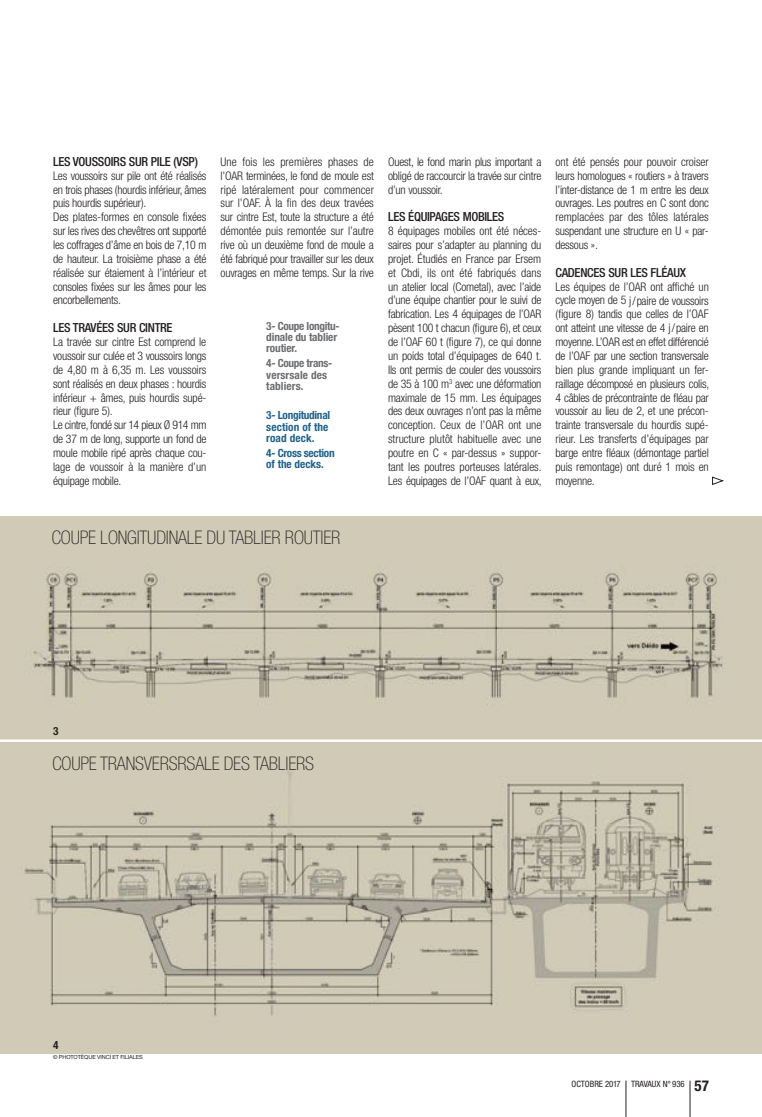
<style>
.page{position:relative;width:762px;height:1117px;background:#fff}
.page>*{position:absolute;margin:0;border:0;box-sizing:border-box;transform-origin:0 0}
.t1{font:100 condensed 18.75px "Helvetica Neue";letter-spacing:-.01em;color:#231f20}
.t2{font:500 condensed 12.5px "Helvetica Neue";letter-spacing:-.025em;color:#231f20}
.t3{font:300 condensed 11.88px/13.9px "Helvetica Neue";letter-spacing:-.02em;color:#231f20;text-align:justify}
.t4{font:700 condensed 11.25px/11.2px "Helvetica Neue";letter-spacing:-.01em;color:#6c6d70}
.t5{font:700 condensed 11.25px/11.2px "Helvetica Neue";color:#1e628a}
.t6{font:700 condensed 11.25px/11.2px "Helvetica Neue";letter-spacing:.01em;color:#6c6d70}
.t7{font:700 condensed 11.25px/11.2px "Helvetica Neue";letter-spacing:-.025em;color:#1e628a}
.t8{font:700 condensed 11.25px "Helvetica Neue";color:#231f20}
.t9{font:condensed 8.75px "Helvetica Neue";color:#231f20}
.t10{font:5.62px "Helvetica Neue";letter-spacing:-.02em;color:#231f20}
.s1{font-weight:700;font-size:15px}
</style>
<div class="page">
<hr style="left:626px;top:1080px;width:1px;height:36px;background:#231f20">
<hr style="left:690px;top:1080px;width:1px;height:36px;background:#231f20">
<img style="left:0;top:516px;width:762px;height:536px">
<svg style="left:712px;top:476px;width:11px;height:9px"></svg>
<hr style="left:0;top:739px;width:762px;height:2px;background:#fff">
<p class="t2" style="left:53px;top:154px;width:146px">LES VOUSSOIRS SUR PILE (VSP)</p>
<p class="t3" style="left:53px;top:168px;width:155px;text-align:left">Les voussoirs sur pile ont été réalisés en trois phases (hourdis inférieur, âmes puis hourdis supérieur).<br>Des plates-formes en console fixées sur les rives des chevêtres ont supporté les coffrages d’âme en bois de 7,10 m de hauteur. La troisième phase a été réalisée sur étaiement à l’intérieur et consoles fixées sur les âmes pour les encorbellements.</p>
<p class="t2" style="left:53px;top:320px;width:99px">LES TRAVéES SUR CINTRE</p>
<p class="t3" style="left:53px;top:335px;width:155px;text-align:left">La travée sur cintre Est comprend le voussoir sur culée et 3 voussoirs longs de 4,80 m à 6,35 m. Les voussoirs sont réalisés en deux phases : hourdis inférieur + âmes, puis hourdis supé&shy;rieur (figure 5).<br>Le cintre, fondé sur 14 pieux Ø 914 mm de 37 m de long, supporte un fond de moule mobile ripé après chaque cou&shy;lage de voussoir à la manière d’un équipage mobile.</p>
<p class="t3" style="left:221px;top:155px;width:155px">Une fois les premières phases de l’OAR terminées, le fond de moule est ripé latéralement pour commencer sur l’OAF. À la fin des deux travées sur cintre Est, toute la structure a été démontée puis remontée sur l’autre rive où un deuxième fond de moule a été fabriqué pour travailler sur les deux ouvrages en même temps. Sur la rive</p>
<p class="t4" style="left:266px;top:320px;width:75px">3- Coupe longitu&shy;dinale du tablier routier.</p>
<p class="t6" style="left:266px;top:357px;width:68px">4- Coupe trans&shy;versrsale des tabliers.</p>
<p class="t5" style="left:266px;top:409px;width:65px">3- Longitudinal section of the road deck.</p>
<p class="t7" style="left:266px;top:447px;width:70px">4- Cross section of the decks.</p>
<p class="t3" style="left:388px;top:155px;width:155px">Ouest, le fond marin plus important a obligé de raccourcir la travée sur cintre d’un voussoir.</p>
<p class="t2" style="left:388px;top:209px;width:118px">LES ÉQUI PAGES MO BILES</p>
<p class="t3" style="left:388px;top:224px;width:155px">8 équipages mobiles ont été néces&shy;saires pour s’adapter au planning du projet. Étudiés en France par Ersem et Cbdi, ils ont été fabriqués dans un atelier local (Cometal), avec l’aide d’une équipe chantier pour le suivi de fabrication. Les 4 équipages de l’OAR pèsent 100 t chacun (figure 6), et ceux de l’OAF 60 t (figure 7), ce qui donne un poids total d’équipages de 640 t.<br>Ils ont permis de couler des voussoirs de 35 à 100 m<sup>3</sup> avec une déformation maximale de 15 mm. Les équipages des deux ouvrages n’ont pas la même conception. Ceux de l’OAR ont une structure plutôt habituelle avec une poutre en C « par-dessus » suppor&shy;tant les poutres porteuses latérales.<br>Les équipages de l’OAF quant à eux,</p>
<p class="t3" style="left:555px;top:155px;width:155px">ont été pensés pour pouvoir croiser leurs homologues « routiers » à travers l’inter-distance de 1 m entre les deux ouvrages. Les poutres en C sont donc remplacées par des tôles latérales suspendant une structure en U « par&shy;dessous ».</p>
<p class="t2" style="left:555px;top:265px;width:14px">CADEN</p>
<p class="t2" style="left:587px;top:265px;width:82px">CES SUR LES FLéAUX</p>
<p class="t3" style="left:555px;top:279px;width:155px">Les équipes de l’OAR ont affiché un cycle moyen de 5 j/paire de voussoirs (figure 8) tandis que celles de l’OAF ont atteint une vitesse de 4 j/paire en moyenne. L’OAR est en effet différencié de l’OAF par une section transversale bien plus grande impliquant un fer&shy;raillage décomposé en plusieurs colis, 4 câbles de précontrainte de fléau par voussoir au lieu de 2, et une précon&shy;trainte transversale du hourdis supé&shy;rieur. Les transferts d’équipages par barge entre fléaux (démontage partiel puis remontage) ont duré 1 mois en moyenne.</p>
<h1 class="t1" style="left:52px;top:527px;width:285px">COUPE LONGITUDINALE DU TABLIER ROUTIER</h1>
<p class="t8" style="left:53px;top:724px;width:7px">3</p>
<h1 class="t1" style="left:52px;top:752px;width:117px">COUPE TRANSVERSRS</h1>
<h1 class="t1" style="left:195px;top:752px;width:110px">ALE DES TABLIERS</h1>
<p class="t8" style="left:53px;top:1037px;width:7px">4</p>
<p class="t10" style="left:53px;top:1053px;width:18px">© PHOTOT</p>
<p class="t10" style="left:81px;top:1053px;width:56px">ÈQUE VINCI ET FILIALES</p>
<p class="t9" style="left:571px;top:1078px;width:139px">OCTOBRE 2017 TRAVAUX N° 936 <span class="s1">57</span></p>
</div>
